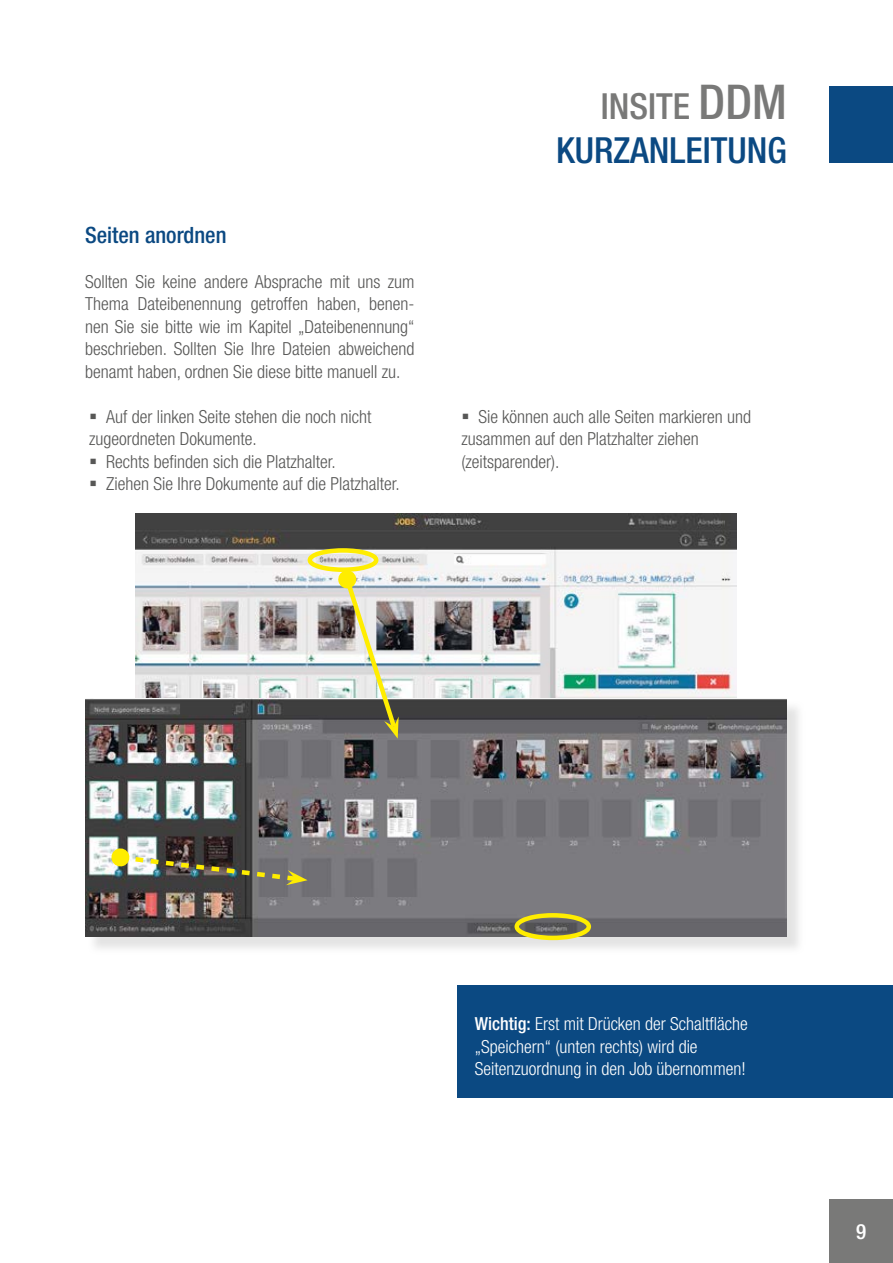
<style>
.page{position:relative;width:893px;height:1263px;background:#fff}
.page>*{position:absolute;margin:0;border:0;box-sizing:border-box;transform-origin:0 0}
.t1{font:500 condensed 36px/43.2px "Helvetica Neue LT Std";color:#0b4982;text-align:right}
.t2{font:500 condensed 22.5px "Helvetica Neue LT Std";color:#0b4982}
.t3{font:500 condensed 21px "Helvetica Neue LT Std";color:#fff}
.t4{font:300 condensed 18px/22.5px "Helvetica Neue LT Std";color:#575756;text-align:justify}
.t5{font:300 condensed 18px/22.5px "Helvetica Neue LT Std";color:#fff}
.s1{color:#797978}
.s2{font-size:48px;color:#797978}
.s3{font-weight:500}
</style>
<div class="page">
<div style="left:829px;top:1199px;width:64px;height:64px;background:#797978"></div>
<div style="left:829px;top:86px;width:64px;height:76px;background:#0b4982"></div>
<div style="left:458px;top:985px;width:435px;height:113px;background:#0b4982"></div>
<img style="left:135px;top:513px;width:601px;height:185px">
<img style="left:87px;top:707px;width:712px;height:242px">
<img style="left:85px;top:698px;width:702px;height:238px">
<svg style="left:514px;top:913px;width:77px;height:27px;background:#a19a4a"></svg>
<img style="left:308px;top:548px;width:91px;height:191px">
<img style="left:110px;top:847px;width:198px;height:38px">
<p class="t2" style="left:85px;top:221px;width:143px">Seiten anordnen</p>
<p class="t4" style="left:85px;top:270px;width:331px">Sollten Sie keine andere Absprache mit uns zum Thema Dateibenennung getroffen haben, benen&shy;nen Sie sie bitte wie im Kapitel „Dateibenennung“ beschrieben. Sollten Sie Ihre Dateien abweichend benamt haben, ordnen Sie diese bitte manuell zu.</p>
<p class="t4" style="left:106px;top:405px;width:267px">Auf der linken Seite stehen die noch nicht</p>
<p class="t4" style="left:89px;top:427px;width:169px">zugeordneten Dokumente.</p>
<p class="t4" style="left:106px;top:450px;width:231px">Rechts befinden sich die Platzhalter.</p>
<p class="t4" style="left:106px;top:472px;width:295px">Ziehen Sie Ihre Dokumente auf die Platzhalter.</p>
<h1 class="t1" style="left:556px;top:84px;width:232px"><span class="s1">INSITE</span> <span class="s2">DDM<br></span>KURZANLEITUNG</h1>
<p class="t4" style="left:461px;top:405px;width:291px;text-align:left;text-indent:17px">Sie können auch alle Seiten markieren und zusammen auf den Platzhalter ziehen (zeitsparender).</p>
<p class="t5" style="left:475px;top:1012px;width:275px"><span class="s3">Wichtig:</span> Erst mit Drücken der Schaltfläche „Speichern“ (unten rechts) wird die<br>Seitenzuordnung in den Job übernommen!</p>
<p class="t3" style="left:856px;top:1218px;width:12px">9</p>
</div>
